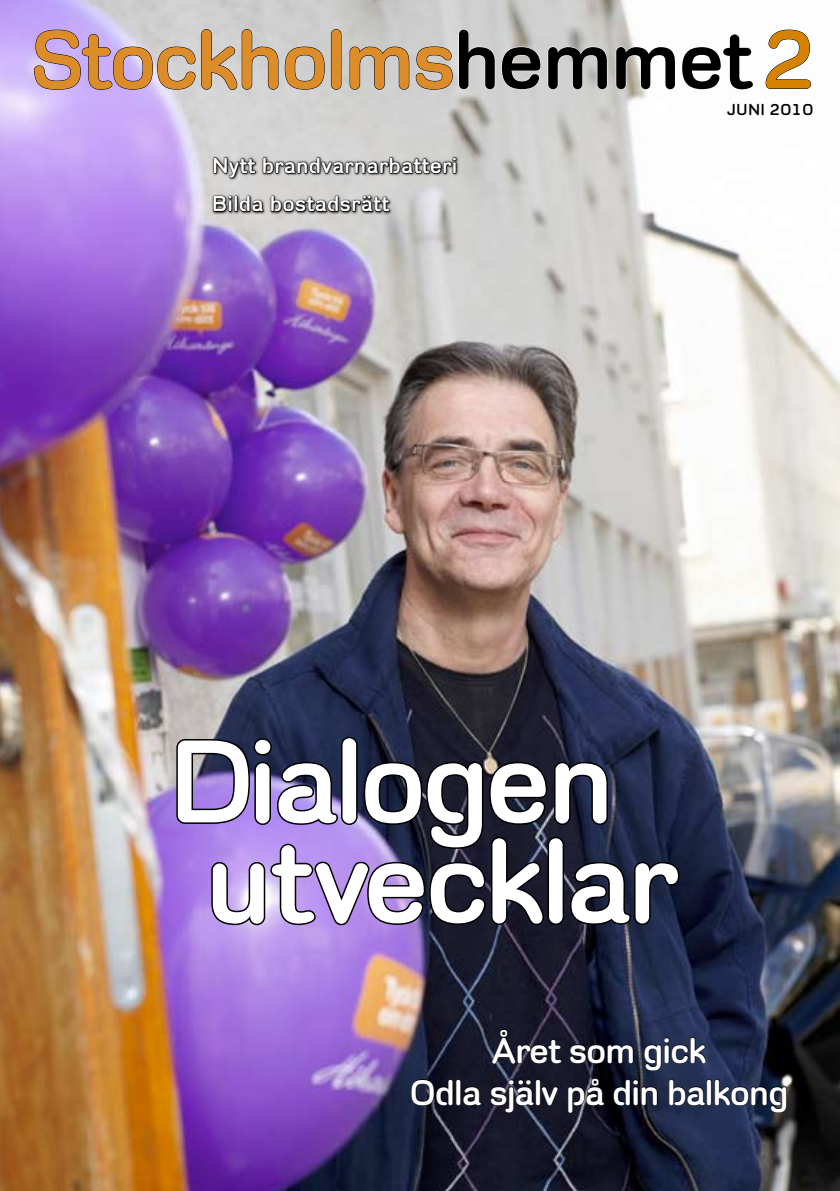
<style>
.page{position:relative;width:840px;height:1191px;background:#fff}
.page>*{position:absolute;margin:0;border:0;box-sizing:border-box;transform-origin:0 0}
.t1{font:700 120px/100px "Stockholm Runt";letter-spacing:-.01em;color:#fff;text-align:center}
.t2{font:700 84px "Stockholm Runt";color:#dc8c28}
.t3{font:700 36px/42px "Stockholm Runt";color:#fff;text-align:center}
.t4{font:700 22px/38.2px "Stockholm Runt";letter-spacing:.04em;color:#fff}
.t5{font:700 16px "Stockholm Runt";letter-spacing:.07em;color:#000}
.s1{color:#000}
.s2{color:#d48200}
</style>
<div class="page">
<img style="left:0;top:0;width:839px;height:1191px">
<svg style="left:33px;top:29px;width:292px;height:62px"></svg>
<div style="left:331px;top:29px;width:10px;height:61px;border:1px solid #000;border-radius:5px"></div>
<svg style="left:349px;top:46px;width:60px;height:44px"></svg>
<svg style="left:415px;top:29px;width:126px;height:61px"></svg>
<svg style="left:547px;top:46px;width:60px;height:44px"></svg>
<svg style="left:615px;top:33px;width:138px;height:57px"></svg>
<svg style="left:764px;top:29px;width:47px;height:60px"></svg>
<svg style="left:211px;top:156px;width:297px;height:141px;fill:#d0cfcf"></svg>
<svg style="left:213px;top:157px;width:43px;height:22px"></svg>
<svg style="left:262px;top:157px;width:194px;height:17px"></svg>
<div style="left:452px;top:162px;width:4px;height:12px;border:1px solid #000"></div>
<svg style="left:213px;top:195px;width:19px;height:17px"></svg>
<div style="left:228px;top:200px;width:4px;height:12px;border:1px solid #000"></div>
<div style="left:234px;top:195px;width:3px;height:17px;border:1px solid #000"></div>
<svg style="left:239px;top:195px;width:25px;height:17px"></svg>
<svg style="left:270px;top:195px;width:120px;height:17px"></svg>
<div style="left:341px;top:736px;width:16px;height:89px;border:3px solid #000;border-radius:7px"></div>
<svg style="left:175px;top:737px;width:505px;height:191px"></svg>
<svg style="left:491px;top:1029px;width:70px;height:35px"></svg>
<svg style="left:569px;top:1044px;width:64px;height:19px"></svg>
<svg style="left:643px;top:1036px;width:63px;height:34px"></svg>
<svg style="left:411px;top:1078px;width:42px;height:27px"></svg>
<div style="left:456px;top:1079px;width:4px;height:26px;border:1px solid #000;border-radius:2px"></div>
<svg style="left:463px;top:1086px;width:18px;height:19px"></svg>
<svg style="left:490px;top:1079px;width:44px;height:33px"></svg>
<div style="left:535px;top:1079px;width:5px;height:26px;border:1px solid #000;border-radius:2px"></div>
<svg style="left:541px;top:1086px;width:17px;height:19px"></svg>
<svg style="left:567px;top:1077px;width:37px;height:36px"></svg>
<svg style="left:613px;top:1078px;width:44px;height:27px"></svg>
<svg style="left:668px;top:1078px;width:37px;height:27px"></svg>
<div style="left:706px;top:1079px;width:5px;height:26px;border:1px solid #000;border-radius:2px"></div>
<svg style="left:714px;top:1078px;width:72px;height:34px"></svg>
<h2 class="t2" style="left:32px;top:11px;width:782px">Stockholms<span class="s1">hemmet</span><span class="s2">2</span></h2>
<p class="t5" style="left:727px;top:100px;width:87px">JUNI 2010</p>
<p class="t4" style="left:212px;top:146px;width:246px">Nytt brandvarnarbatteri<br>Bilda bostadsrätt</p>
<h1 class="t1" style="left:170px;top:730px;width:507px">Dialogen utvecklar</h1>
<h3 class="t3" style="left:410px;top:1029px;width:379px">Året som gick<br>Odla själv på din balkong</h3>
</div>
